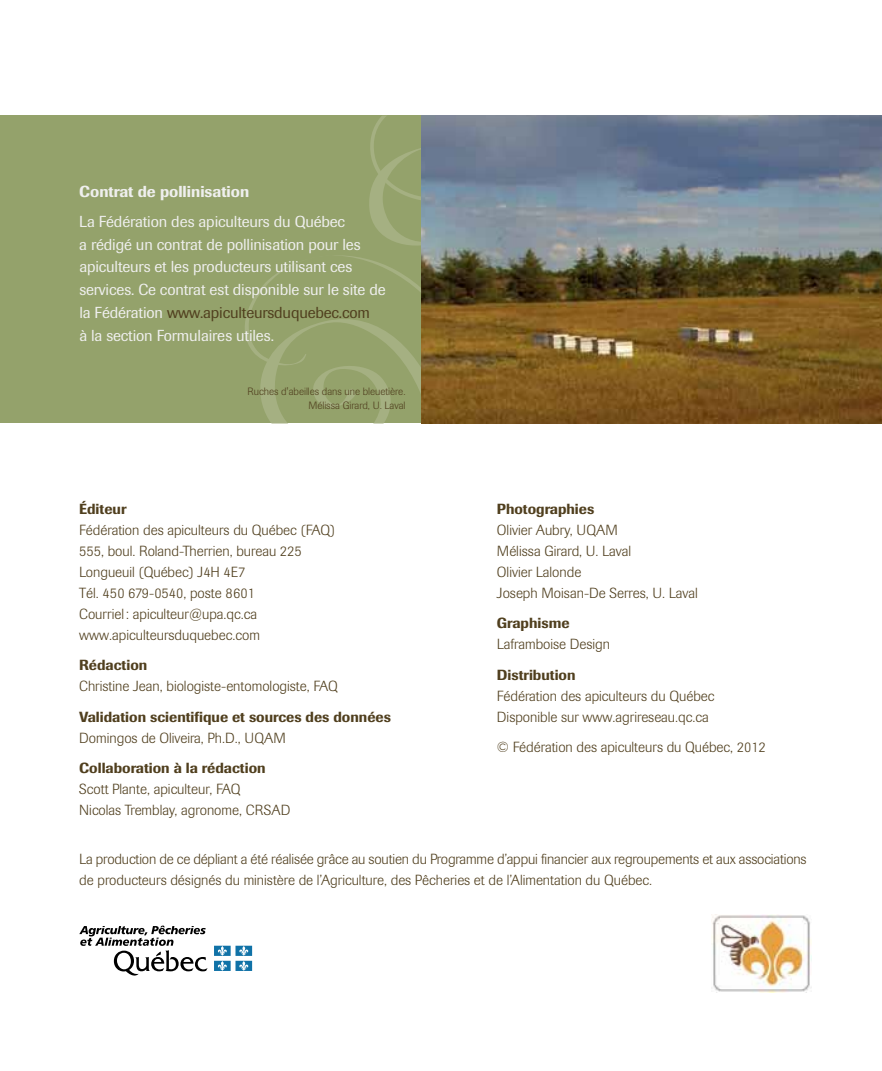
<style>
.page{position:relative;width:882px;height:1071px;background:#fff}
.page>*{position:absolute;margin:0;border:0;box-sizing:border-box;transform-origin:0 0}
.t1{font:15.75px/22.8px "Imago";letter-spacing:-.01em;color:#efefee}
.t2{font:500 15.75px "Imago";color:#efefee}
.t3{font:300 14.53px/21px "Imago";color:#503f1e}
.t4{font:500 14.53px "Imago";color:#503f1e}
.t5{font:300 10.5px/14px "Imago";color:#503f1e;text-align:right}
.s1{color:#503f1e}
</style>
<div class="page">
<div style="left:0;top:116px;width:882px;height:308px;background:#94a26b"></div>
<svg style="left:79px;top:926px;width:129px;height:50px"></svg>
<svg style="left:214px;top:946px;width:38px;height:25px"></svg>
<svg style="left:235px;top:251px;width:187px;height:173px"></svg>
<svg style="left:369px;top:116px;width:53px;height:135px"></svg>
<img style="left:422px;top:116px;width:460px;height:308px">
<img style="left:711px;top:914px;width:100px;height:79px">
<p class="t2" style="left:79px;top:182px;width:171px">Contrat de pollinisation</p>
<p class="t1" style="left:79px;top:210px;width:308px">La Fédération des apiculteurs du Québec<br>a rédigé un contrat de pollinisation pour les apiculteurs et les producteurs utilisant ces services. Ce contrat est disponible sur le site de la Fédération <span class="s1">www.apiculteursduquebec.com<br></span>à la section Formulaires utiles.</p>
<p class="t5" style="left:248px;top:385px;width:159px">Ruches d'abeilles dans une bleuetière.<br>Mélissa Girard, U. Laval</p>
<p class="t4" style="left:79px;top:500px;width:49px">Éditeur</p>
<p class="t3" style="left:79px;top:519px;width:258px">Fédération des apiculteurs du Québec (FAQ)<br>555, boul. Roland-Therrien, bureau 225<br>Longueuil (Québec) J4H 4E7<br>Tél. 450 679-0540, poste 8601<br>Courriel: apiculteur@upa.qc.ca www.apiculteursduquebec.com</p>
<p class="t4" style="left:79px;top:656px;width:70px">Rédaction</p>
<p class="t3" style="left:79px;top:676px;width:260px">Christine Jean, biologiste-entomologiste, FAQ</p>
<p class="t4" style="left:79px;top:708px;width:313px">Validation scientifique et sources des données</p>
<p class="t3" style="left:79px;top:728px;width:208px">Domingos de Oliveira, Ph.D., UQAM</p>
<p class="t4" style="left:79px;top:760px;width:188px">Collaboration à la rédaction</p>
<p class="t3" style="left:79px;top:779px;width:213px">Scott Plante, apiculteur, FAQ<br>Nicolas Tremblay, agronome, CRSAD</p>
<p class="t4" style="left:497px;top:500px;width:99px">Photographies</p>
<p class="t3" style="left:497px;top:519px;width:202px">Olivier Aubry, UQAM<br>Mélissa Girard, U. Laval<br>Olivier Lalonde<br>Joseph Moisan-De Serres, U. Laval</p>
<p class="t4" style="left:497px;top:614px;width:74px">Graphisme</p>
<p class="t3" style="left:497px;top:634px;width:115px">Laframboise Design</p>
<p class="t4" style="left:497px;top:666px;width:80px">Distribution</p>
<p class="t3" style="left:497px;top:686px;width:219px">Fédération des apiculteurs du Québec<br>Disponible sur www.agrireseau.qc.ca</p>
<p class="t3" style="left:497px;top:737px;width:270px">© Fédération des apiculteurs du Québec, 2012</p>
<p class="t3" style="left:79px;top:849px;width:729px">La production de ce dépliant a été réalisée grâce au soutien du Programme d’appui financier aux regroupements et aux associations de producteurs désignés du ministère de l’Agriculture, des Pêcheries et de l’Alimentation du Québec.</p>
</div>
